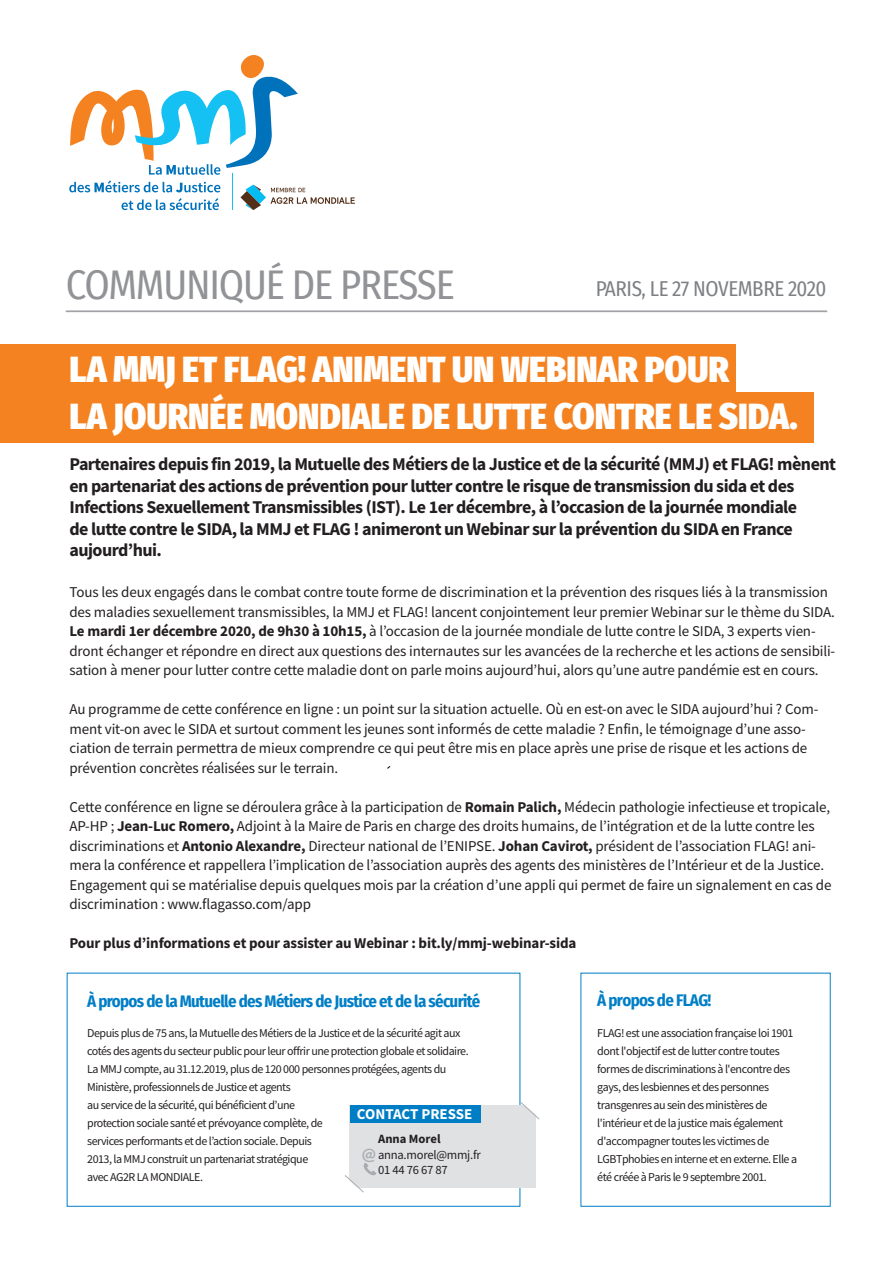
<style>
.page{position:relative;width:893px;height:1263px;background:#fff}
.page>*{position:absolute;margin:0;border:0;box-sizing:border-box;transform-origin:0 0}
.t1{font:40.5px "Fira Sans Condensed";letter-spacing:-.03em;color:#919396}
.t2{font:900 36px "Fira Sans Condensed";color:#fff}
.t3{font:21px "Fira Sans Condensed";letter-spacing:-.02em;color:#7e8083}
.t4{font:700 18px/21.6px "Source Sans Pro";letter-spacing:-.03em;color:#231f20}
.t5{font:700 16.8px "Fira Sans Condensed";letter-spacing:-.04em;color:#007ec5}
.t6{font:700 16.8px "Lato";color:#acadb1}
.t7{font:15px/19.5px "Source Sans Pro";letter-spacing:-.01em;color:#231f20}
.t8{font:700 15px "Source Sans Pro";letter-spacing:-.01em;color:#231f20}
.t9{font:700 15px "Source Sans Pro";color:#fff}
.t10{font:12.6px "Source Sans Pro";letter-spacing:-.02em;color:#231f20}
.t11{font:700 12.6px "Source Sans Pro";color:#231f20}
.t12{font:12px/18px "Source Sans Pro";letter-spacing:-.04em;color:#231f20}
.s1{font-weight:700}
</style>
<div class="page">
<div style="left:0;top:344px;width:736px;height:51px;background:#f58220"></div>
<div style="left:0;top:392px;width:813px;height:51px;background:#f58220"></div>
<hr style="left:66px;top:310px;width:761px;height:2px;background:#a1a3a6">
<svg style="left:69px;top:55px;width:286px;height:155px"></svg>
<hr style="left:232px;top:173px;width:1px;height:37px;background:#15c0f2">
<div style="left:350px;top:1105px;width:186px;height:83px;background:#e0e1e3"></div>
<div style="left:350px;top:1105px;width:130px;height:17px;background:#007ec5"></div>
<svg style="left:519px;top:1100px;width:21px;height:20px"></svg>
<svg style="left:345px;top:1163px;width:31px;height:30px"></svg>
<p class="t1" style="left:66px;top:254px;width:390px">COMMUNIQUÉ DE PRESSE</p>
<p class="t3" style="left:596px;top:273px;width:232px">PARIS, LE 27 NOVEMBRE 2020</p>
<p class="t2" style="left:70px;top:338px;width:661px">LA MMJ ET FLAG! ANIMENT UN WEBINAR POUR</p>
<p class="t2" style="left:70px;top:384px;width:730px">LA JOURNÉE MONDIALE DE LUTTE CONTRE LE SIDA.</p>
<p class="t4" style="left:69px;top:453px;width:768px">Partenaires depuis fin 2019, la Mutuelle des Métiers de la Justice et de la sécurité (MMJ) et FLAG! mènent en partenariat des actions de prévention pour lutter contre le risque de transmission du sida et des Infections Sexuellement Transmissibles (IST). Le 1er décembre, à l’occasion de la journée mondiale<br>de lutte contre le SIDA, la MMJ et FLAG ! animeront un Webinar sur la prévention du SIDA en France aujourd’hui.</p>
<p class="t7" style="left:69px;top:582px;width:767px">Tous les deux engagés dans le combat contre toute forme de discrimination et la prévention des risques liés à la transmission des maladies sexuellement transmissibles, la MMJ et FLAG! lancent conjointement leur premier Webinar sur le thème du SIDA.</p>
<p class="t7" style="left:69px;top:621px;width:767px"><span class="s1">Le mardi 1er décembre 2020, de 9h30 à 10h15,</span> à l’occasion de la journée mondiale de lutte contre le SIDA, 3 experts vien&shy;dront échanger et répondre en direct aux questions des internautes sur les avancées de la recherche et les actions de sensibili&shy;sation à mener pour lutter contre cette maladie dont on parle moins aujourd’hui, alors qu’une autre pandémie est en cours.</p>
<p class="t7" style="left:69px;top:699px;width:750px">Au programme de cette conférence en ligne : un point sur la situation actuelle. Où en est-on avec le SIDA aujourd’hui ? Com&shy;ment vit-on avec le SIDA et surtout comment les jeunes sont informés de cette maladie ? Enfin, le témoignage d’une asso&shy;ciation de terrain permettra de mieux comprendre ce qui peut être mis en place après une prise de risque et les actions de prévention concrètes réalisées sur le terrain.</p>
<p class="t7" style="left:69px;top:797px;width:764px">Cette conférence en ligne se déroulera grâce à la participation de <span class="s1">Romain Palich,</span> Médecin pathologie infectieuse et tropicale, AP-HP ; <span class="s1">Jean-Luc Romero,</span> Adjoint à la Maire de Paris en charge des droits humains, de l’intégration et de la lutte contre les discriminations et <span class="s1">Antonio Alexandre,</span> Directeur national de l’ENIPSE. <span class="s1">Johan Cavirot,</span> président de l’association FLAG! ani&shy;mera la conférence et rappellera l’implication de l’association auprès des agents des ministères de l’Intérieur et de la Justice.<br>Engagement qui se matérialise depuis quelques mois par la création d’une appli qui permet de faire un signalement en cas de discrimination : www.flagasso.com/app</p>
<p class="t8" style="left:69px;top:933px;width:508px">Pour plus d’informations et pour assister au Webinar : bit.ly/mmj-webinar-sida</p>
<p class="t5" style="left:87px;top:986px;width:395px">À propos de la Mutuelle des Métiers de Justice et de la sécurité</p>
<p class="t12" style="left:87px;top:1024px;width:383px">Depuis plus de 75 ans, la Mutuelle des Métiers de la Justice et de la sécurité agit aux cotés des agents du secteur public pour leur offrir une protection globale et solidaire.<br>La MMJ compte, au 31.12.2019, plus de 120 000 personnes protégées, agents du Ministère, professionnels de Justice et agents<br>au service de la sécurité, qui bénéficient d’une<br>protection sociale santé et prévoyance complète, de<br>services performants et de l’action sociale. Depuis<br>2013, la MMJ construit un partenariat stratégique<br>avec AG2R LA MONDIALE.</p>
<p class="t5" style="left:597px;top:986px;width:116px">À propos de FLAG!</p>
<p class="t12" style="left:597px;top:1024px;width:201px">FLAG! est une association française loi 1901 dont l'objectif est de lutter contre toutes formes de discriminations à l'encontre des gays, des lesbiennes et des personnes transgenres au sein des ministères de l'intérieur et de la justice mais également d'accompagner toutes les victimes de LGBTphobies en interne et en externe. Elle a été créée à Paris le 9 septembre 2001.</p>
<p class="t9" style="left:357px;top:1104px;width:117px">CONTACT PRESSE</p>
<p class="t11" style="left:378px;top:1131px;width:64px">Anna Morel</p>
<p class="t10" style="left:378px;top:1146px;width:104px">anna.morel@mmj.fr</p>
<p class="t10" style="left:378px;top:1161px;width:71px">01 44 76 67 87</p>
<p class="t6" style="left:362px;top:1141px;width:16px">@</p>
</div>
